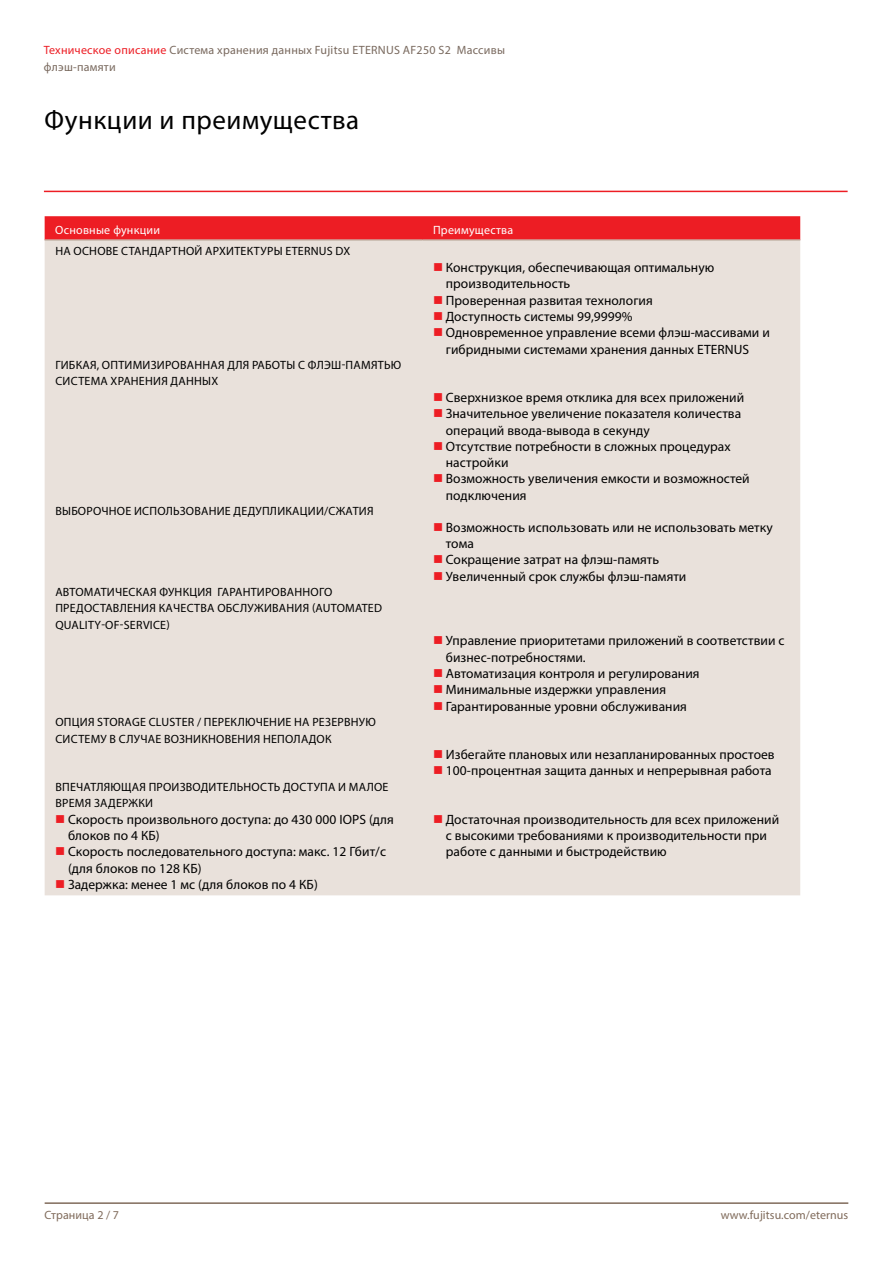
<style>
.page{position:relative;width:893px;height:1263px;background:#fff}
.page>*{position:absolute;margin:0;border:0;box-sizing:border-box;transform-origin:0 0}
.t1{font:27px "Myriad Pro";letter-spacing:.02em;color:#000}
.t2{font:13.5px/16.4px "Myriad Pro";letter-spacing:.005em;color:#000}
.t3{font:12px/16.5px "Myriad Pro";letter-spacing:.02em;color:#000}
.t4{font:12px/16.4px "Myriad Pro";letter-spacing:.02em;color:#79695e}
.t5{font:12px "Myriad Pro";letter-spacing:.005em;color:#806b5b}
.t6{font:12px "Myriad Pro";letter-spacing:.02em;color:#fff}
.s1{color:#ed1d24}
</style>
<div class="page">
<hr style="left:45px;top:1202px;width:803px;height:2px;background:#806b5b">
<div style="left:45px;top:216px;width:755px;height:23px;background:#ed1d24"></div>
<div style="left:45px;top:241px;width:755px;height:654px;background:#e9e1db"></div>
<hr style="left:45px;top:239px;width:377px;height:2px;background:#c9bbb0">
<hr style="left:422px;top:239px;width:378px;height:2px;background:#c9bbb0">
<hr style="left:44px;top:191px;width:804px;height:1px;background:#ed1d24">
<svg style="left:434px;top:263px;width:8px;height:8px"></svg>
<svg style="left:434px;top:296px;width:8px;height:8px"></svg>
<svg style="left:434px;top:312px;width:8px;height:8px"></svg>
<svg style="left:434px;top:328px;width:8px;height:8px"></svg>
<svg style="left:434px;top:393px;width:8px;height:8px"></svg>
<svg style="left:434px;top:409px;width:8px;height:8px"></svg>
<svg style="left:434px;top:442px;width:8px;height:8px"></svg>
<svg style="left:434px;top:474px;width:8px;height:8px"></svg>
<svg style="left:434px;top:523px;width:8px;height:8px"></svg>
<svg style="left:434px;top:555px;width:8px;height:8px"></svg>
<svg style="left:434px;top:572px;width:8px;height:8px"></svg>
<svg style="left:434px;top:636px;width:8px;height:8px"></svg>
<svg style="left:434px;top:669px;width:8px;height:8px"></svg>
<svg style="left:434px;top:685px;width:8px;height:8px"></svg>
<svg style="left:434px;top:702px;width:8px;height:8px"></svg>
<svg style="left:434px;top:750px;width:8px;height:8px"></svg>
<svg style="left:434px;top:766px;width:8px;height:8px"></svg>
<svg style="left:56px;top:815px;width:8px;height:8px"></svg>
<svg style="left:56px;top:847px;width:8px;height:8px"></svg>
<svg style="left:56px;top:880px;width:8px;height:8px"></svg>
<svg style="left:434px;top:815px;width:8px;height:8px"></svg>
<p class="t4" style="left:44px;top:42px;width:463px"><span class="s1">Техническое описание</span> Система хранения данных Fujitsu ETERNUS AF250 S2 Массивы флэш-памяти</p>
<h1 class="t1" style="left:45px;top:103px;width:316px">Функции и преимущества</h1>
<p class="t6" style="left:55px;top:222px;width:106px">Основные функции</p>
<p class="t6" style="left:433px;top:222px;width:82px">Преимущества</p>
<p class="t3" style="left:55px;top:243px;width:296px">НА ОСНОВЕ СТАНДАРТНОЙ АРХИТЕКТУРЫ ETERNUS DX</p>
<p class="t2" style="left:446px;top:259px;width:326px">Конструкция, обеспечивающая оптимальную производительность<br>Проверенная развитая технология<br>Доступность системы 99,9999%<br>Одновременное управление всеми флэш-массивами и гибридными системами хранения данных ETERNUS</p>
<p class="t3" style="left:55px;top:356px;width:347px">ГИБКАЯ, ОПТИМИЗИРОВАННАЯ ДЛЯ РАБОТЫ С ФЛЭШ-ПАМЯТЬЮ<br>СИСТЕМА ХРАНЕНИЯ ДАННЫХ</p>
<p class="t2" style="left:446px;top:389px;width:305px">Сверхнизкое время отклика для всех приложений Значительное увеличение показателя количества операций ввода-вывода в секунду<br>Отсутствие потребности в сложных процедурах настройки<br>Возможность увеличения емкости и возможностей подключения</p>
<p class="t3" style="left:55px;top:503px;width:320px">ВЫБОРОЧНОЕ ИСПОЛЬЗОВАНИЕ ДЕДУПЛИКАЦИИ/СЖАТИЯ</p>
<p class="t2" style="left:446px;top:519px;width:328px">Возможность использовать или не использовать метку тома<br>Сокращение затрат на флэш-память<br>Увеличенный срок службы флэш-памяти</p>
<p class="t3" style="left:55px;top:583px;width:328px">АВТОМАТИЧЕСКАЯ ФУНКЦИЯ ГАРАНТИРОВАННОГО<br>ПРЕДОСТАВЛЕНИЯ КАЧЕСТВА ОБСЛУЖИВАНИЯ (AUTOMATED<br>QUALITY-OF-SERVICE)</p>
<p class="t2" style="left:446px;top:632px;width:340px">Управление приоритетами приложений в соответствии с бизнес-потребностями.<br>Автоматизация контроля и регулирования Минимальные издержки управления<br>Гарантированные уровни обслуживания</p>
<p class="t3" style="left:55px;top:714px;width:322px">ОПЦИЯ STORAGE CLUSTER / ПЕРЕКЛЮЧЕНИЕ НА РЕЗЕРВНУЮ<br>СИСТЕМУ В СЛУЧАЕ ВОЗНИКНОВЕНИЯ НЕПОЛАДОК</p>
<p class="t2" style="left:446px;top:746px;width:330px">Избегайте плановых или незапланированных простоев<br>100-процентная защита данных и непрерывная работа</p>
<p class="t3" style="left:55px;top:778px;width:335px">ВПЕЧАТЛЯЮЩАЯ ПРОИЗВОДИТЕЛЬНОСТЬ ДОСТУПА И МАЛОЕ<br>ВРЕМЯ ЗАДЕРЖКИ</p>
<p class="t2" style="left:68px;top:811px;width:327px">Скорость произвольного доступа: до 430 000 IOPS (для блоков по 4 КБ)<br>Скорость последовательного доступа: макс. 12 Гбит/с (для блоков по 128 КБ)<br>Задержка: менее 1 мс (для блоков по 4 КБ)</p>
<p class="t2" style="left:446px;top:811px;width:335px">Достаточная производительность для всех приложений с высокими требованиями к производительности при работе с данными и быстродействию</p>
<p class="t5" style="left:45px;top:1207px;width:76px">Страница 2 / 7</p>
<p class="t5" style="left:721px;top:1207px;width:129px">www.fujitsu.com/eternus</p>
</div>
